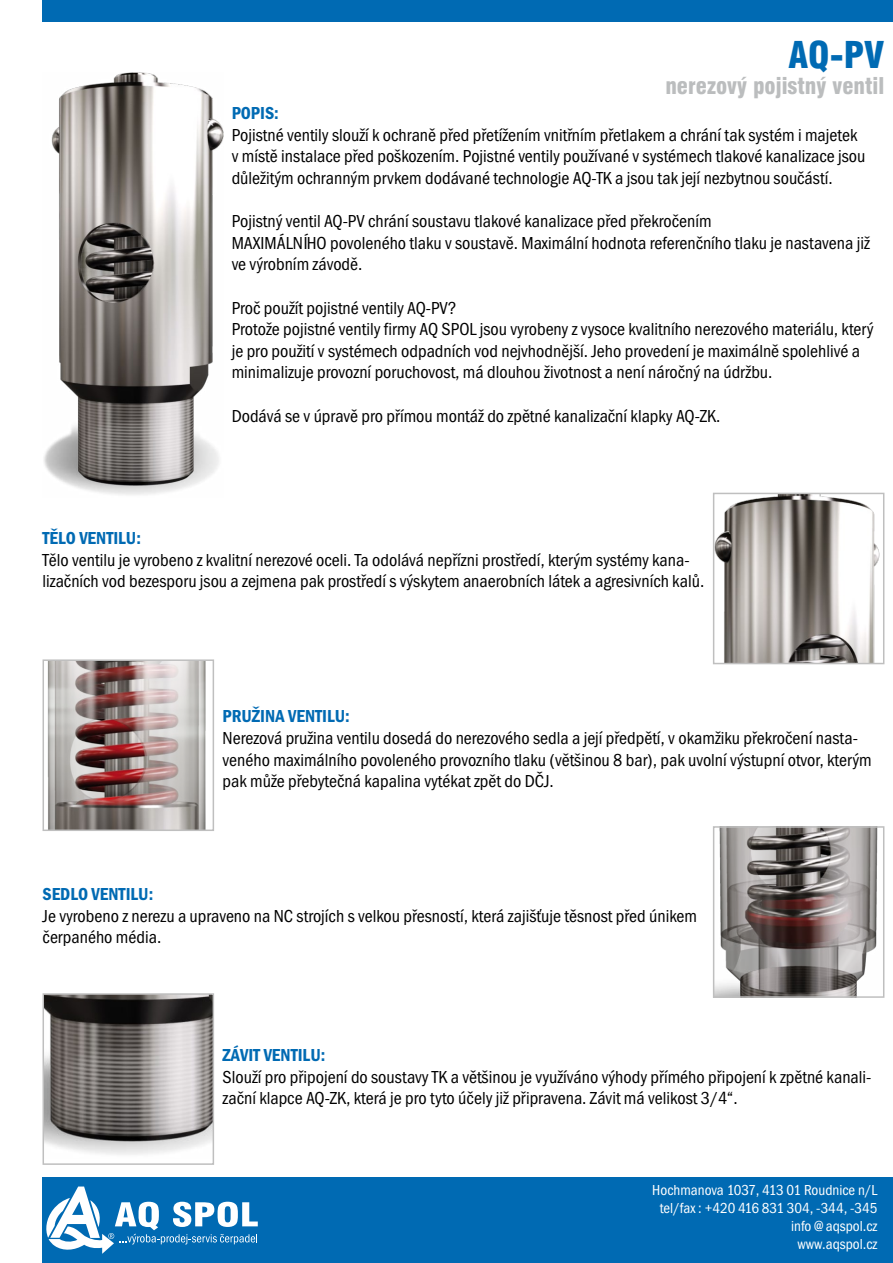
<style>
.page{position:relative;width:893px;height:1263px;background:#fff}
.page>*{position:absolute;margin:0;border:0;box-sizing:border-box;transform-origin:0 0}
.t1{font:900 condensed 36px "Swiss 721 BTCE";color:#006ab3}
.t2{font:900 condensed 22.5px "Swiss 721 BTCE";color:#bbbdbe}
.t3{font:condensed 18px/21.6px "Franklin Got Itc TEE";color:#000}
.t4{font:600 condensed 18px "Franklin Got Itc TEE";color:#006ab3}
.t5{font:condensed 15px/18px "Franklin Got Itc TEE";color:#fff;text-align:right}
</style>
<div class="page">
<div style="left:43px;top:0;width:850px;height:21px;background:#006ab3"></div>
<div style="left:43px;top:1178px;width:850px;height:85px;background:#006ab3"></div>
<svg style="left:46px;top:1186px;width:212px;height:68px"></svg>
<img style="left:44px;top:72px;width:179px;height:423px">
<img style="left:716px;top:496px;width:164px;height:165px">
<div style="left:713px;top:493px;width:171px;height:171px;border:2px solid #bfbfbf"></div>
<img style="left:47px;top:662px;width:159px;height:166px">
<div style="left:43px;top:659px;width:171px;height:172px;border:2px solid #bfbfbf"></div>
<img style="left:716px;top:829px;width:162px;height:166px">
<div style="left:713px;top:826px;width:171px;height:172px;border:2px solid #bfbfbf"></div>
<img style="left:46px;top:996px;width:165px;height:159px">
<div style="left:43px;top:993px;width:171px;height:172px;border:2px solid #bfbfbf"></div>
<h1 class="t1" style="left:788px;top:30px;width:97px">AQ-PV</h1>
<p class="t2" style="left:665px;top:71px;width:221px">nerezový pojistný ventil</p>
<p class="t4" style="left:232px;top:103px;width:49px">POPIS:</p>
<p class="t3" style="left:232px;top:124px;width:635px">Pojistné ventily slouží k ochraně před přetížením vnitřním přetlakem a chrání tak systém i majetek v místě instalace před poškozením. Pojistné ventily používané v systémech tlakové kanalizace jsou důležitým ochranným prvkem dodávané technologie AQ-TK a jsou tak její nezbytnou součástí.</p>
<p class="t3" style="left:232px;top:211px;width:640px">Pojistný ventil AQ-PV chrání soustavu tlakové kanalizace před překročením<br>MAXIMÁLNÍHO povoleného tlaku v soustavě. Maximální hodnota referenčního tlaku je nastavena již ve výrobním závodě.</p>
<p class="t3" style="left:232px;top:297px;width:643px">Proč použít pojistné ventily AQ-PV?<br>Protože pojistné ventily firmy AQ SPOL jsou vyrobeny z vysoce kvalitního nerezového materiálu, který je pro použití v systémech odpadních vod nejvhodnější. Jeho provedení je maximálně spolehlivé a minimalizuje provozní poruchovost, má dlouhou životnost a není náročný na údržbu.</p>
<p class="t3" style="left:232px;top:405px;width:490px">Dodává se v úpravě pro přímou montáž do zpětné kanalizační klapky AQ-ZK.</p>
<p class="t4" style="left:43px;top:528px;width:100px">TĚLO VENTILU:</p>
<p class="t3" style="left:43px;top:549px;width:663px">Tělo ventilu je vyrobeno z kvalitní nerezové oceli. Ta odolává nepřízni prostředí, kterým systémy kana&shy;lizačních vod bezesporu jsou a zejmena pak prostředí s výskytem anaerobních látek a agresivních kalů.</p>
<p class="t4" style="left:223px;top:706px;width:129px">PRUŽINA VENTILU:</p>
<p class="t3" style="left:223px;top:727px;width:651px">Nerezová pružina ventilu dosedá do nerezového sedla a její předpětí, v okamžiku překročení nasta&shy;veného maximálního povoleného provozního tlaku (většinou 8 bar), pak uvolní výstupní otvor, kterým pak může přebytečná kapalina vytékat zpět do DČJ.</p>
<p class="t4" style="left:43px;top:884px;width:112px">SEDLO VENTILU:</p>
<p class="t3" style="left:43px;top:905px;width:656px">Je vyrobeno z nerezu a upraveno na NC strojích s velkou přesností, která zajišťuje těsnost před únikem čerpaného média.</p>
<p class="t4" style="left:223px;top:1045px;width:104px">ZÁVIT VENTILU:</p>
<p class="t3" style="left:223px;top:1066px;width:650px">Slouží pro připojení do soustavy TK a většinou je využíváno výhody přímého připojení k zpětné kanali&shy;zační klapce AQ-ZK, která je pro tyto účely již připravena. Závit má velikost 3/4“.</p>
<p class="t5" style="left:652px;top:1181px;width:227px">Hochmanova 1037, 413 01 Roudnice n/L tel/fax : +420 416 831 304, -344, -345 info @ aqspol.cz<br>www.aqspol.cz</p>
</div>
